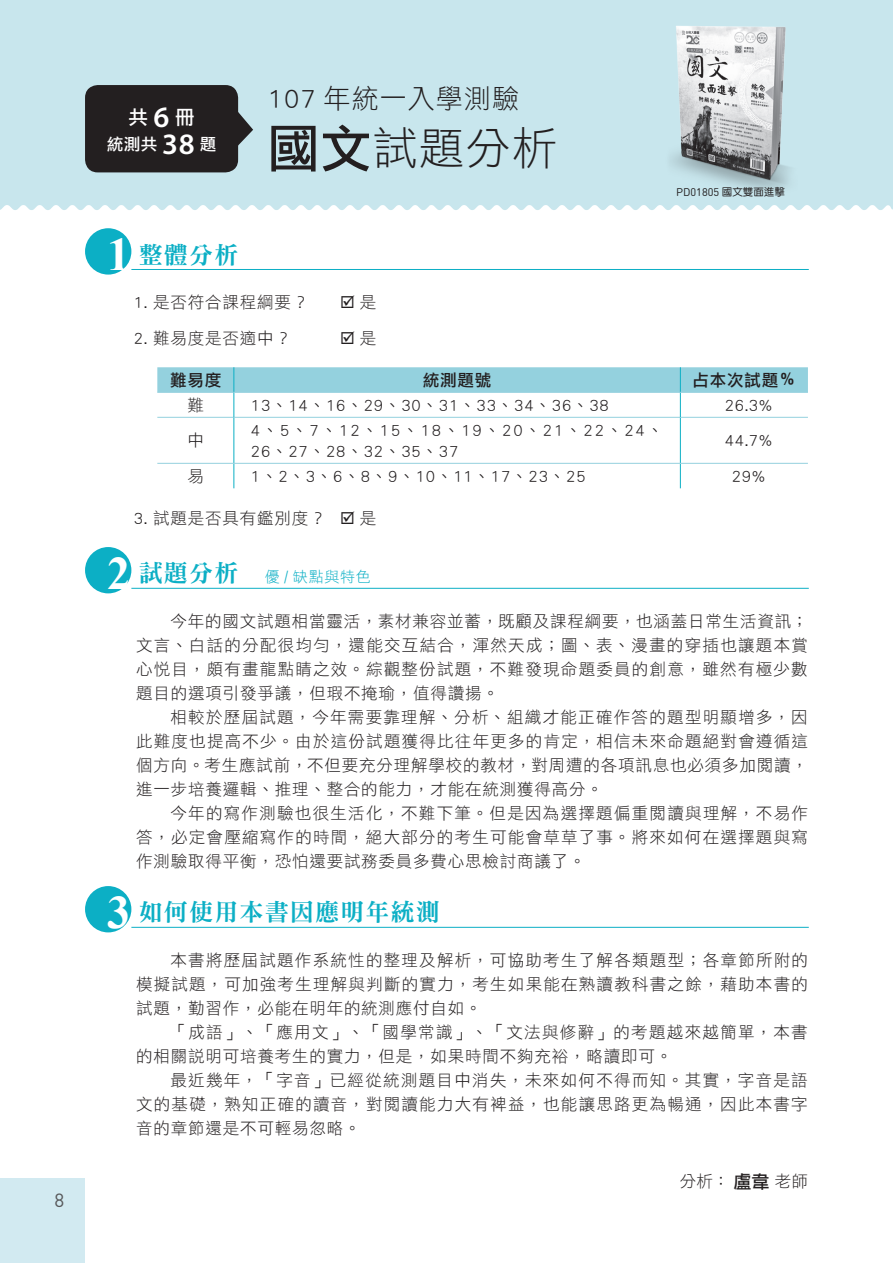
<style>
.page{position:relative;width:893px;height:1263px;background:#fff}
.page>*{position:absolute;margin:0;border:0;box-sizing:border-box;transform-origin:0 0}
.t1{font:45px "DF Li Hei Std W3";color:#231f20}
.t2{font:27px "DF Li Hei Std W3";letter-spacing:.04em;color:#231f20}
.t3{font:24px "DFN Ming XB HKP BF";letter-spacing:.05em;color:#0cafc5}
.t4{font:19.5px "DF Li Hei Md WIN BF";color:#fff}
.t5{font:18.9px "Din Round";color:#57585a}
.t6{font:16.5px/24px "DF Li Hei Std W3";letter-spacing:.05em;color:#231f20;text-align:justify}
.t7{font:16.5px/21px "DF Li Hei Std W3";letter-spacing:.115em;color:#231f20}
.t8{font:16.5px "DF Li Hei Md WIN BF";letter-spacing:.05em;color:#231f20}
.t9{font:16.5px "DF Li Hei Md WIN BF";color:#fff}
.t10{font:15px "DF Li Hei Std W3";letter-spacing:.05em;color:#0cafc5}
.t11{font:10.95px "Din Round";color:#231f20}
.s1{font-family:"Myriad Pro";font-weight:600;font-size:29.7px}
.s2{font-family:"DF Li Hei Md WIN BF";font-size:51px}
.s3{font-family:"DF Yuan Md HKP BF";font-size:10.5px}
.s4{font-family:"Times New Roman";font-weight:700;font-size:46.5px;color:#fff}
.s5{font-family:"DFN Ming XB HKP BF";font-size:24px}
.s6{font-family:"DF Li Hei Md WIN BF";font-size:18px}
</style>
<div class="page">
<div style="left:0;top:0;width:892px;height:210px;background:#c8e6ed"></div>
<div style="left:0;top:1178px;width:85px;height:85px;background:#d2eaf1"></div>
<div style="left:85px;top:228px;width:46px;height:47px;background:#0cafc5;border-radius:50%"></div>
<hr style="left:131px;top:269px;width:678px;height:1px;background:#0cafc5">
<hr style="left:157px;top:417px;width:77px;height:1px;background:#94d1de">
<svg style="left:234px;top:464px;width:1px;height:24px"></svg>
<svg style="left:680px;top:464px;width:1px;height:24px"></svg>
<hr style="left:234px;top:417px;width:1px;height:46px;background:#0cafc5">
<hr style="left:234px;top:417px;width:446px;height:1px;background:#94d1de">
<hr style="left:680px;top:417px;width:1px;height:46px;background:#0cafc5">
<hr style="left:680px;top:417px;width:128px;height:1px;background:#94d1de">
<svg style="left:157px;top:367px;width:651px;height:50px"></svg>
<hr style="left:680px;top:392px;width:128px;height:1px;background:#94d1de">
<hr style="left:157px;top:463px;width:77px;height:1px;background:#94d1de">
<hr style="left:234px;top:463px;width:446px;height:1px;background:#94d1de">
<hr style="left:680px;top:463px;width:128px;height:1px;background:#94d1de">
<div style="left:85px;top:547px;width:46px;height:46px;background:#0cafc5;border-radius:50%"></div>
<hr style="left:131px;top:588px;width:678px;height:1px;background:#0cafc5">
<div style="left:85px;top:886px;width:46px;height:46px;background:#0cafc5;border-radius:50%"></div>
<hr style="left:131px;top:927px;width:678px;height:1px;background:#0cafc5">
<div style="left:85px;top:85px;width:153px;height:87px;background:#231f20;border-radius:13px"></div>
<svg style="left:238px;top:111px;width:15px;height:36px"></svg>
<img style="left:654px;top:12px;width:154px;height:189px">
<svg style="left:892px;top:0;width:1px;height:210px"></svg>
<p class="t5" style="left:55px;top:1185px;width:11px">8</p>
<p class="t4" style="left:128px;top:107px;width:68px">共<span class="s1">6</span>冊</p>
<p class="t9" style="left:107px;top:135px;width:111px">統測共 <span class="s1">38</span> 題</p>
<h2 class="t2" style="left:268px;top:84px;width:253px">107 年統一入學測驗</h2>
<h1 class="t1" style="left:268px;top:124px;width:291px"><span class="s2">國文</span>試題分析</h1>
<p class="t11" style="left:676px;top:183px;width:110px">PD01805 <span class="s3">國文雙面進擊</span></p>
<h3 class="t3" style="left:107px;top:242px;width:133px"><span class="s4">1</span> 整體分析</h3>
<p class="t6" style="left:134px;top:290px;width:176px">1. 是否符合課程綱要？</p>
<p class="t6" style="left:340px;top:290px;width:38px">☑ 是</p>
<p class="t6" style="left:134px;top:325px;width:158px">2. 難易度是否適中？</p>
<p class="t6" style="left:340px;top:325px;width:38px">☑ 是</p>
<p class="t8" style="left:170px;top:372px;width:53px">難易度</p>
<p class="t8" style="left:423px;top:372px;width:70px">統測題號</p>
<p class="t8" style="left:693px;top:372px;width:105px">占本次試題％</p>
<p class="t6" style="left:187px;top:393px;width:18px">難</p>
<p class="t6" style="left:251px;top:393px;width:360px">13、14、16、29、30、31、33、34、36、38</p>
<p class="t6" style="left:725px;top:393px;width:49px">26.3%</p>
<p class="t6" style="left:187px;top:428px;width:18px">中</p>
<p class="t7" style="left:251px;top:419px;width:414px">4、5、7、12、15、18、19、20、21、22、24、<br>26、27、28、32、35、37</p>
<p class="t6" style="left:725px;top:428px;width:49px">44.7%</p>
<p class="t6" style="left:187px;top:464px;width:18px">易</p>
<p class="t6" style="left:251px;top:464px;width:336px">1、2、3、6、8、9、10、11、17、23、25</p>
<p class="t6" style="left:732px;top:464px;width:35px">29%</p>
<p class="t6" style="left:134px;top:506px;width:244px">3. 試題是否具有鑑別度？ ☑ 是</p>
<p class="t10" style="left:107px;top:569px;width:265px"><span class="s4">2</span> <span class="s5">試題分析　</span>優 / 缺點與特色</p>
<p class="t6" style="left:136px;top:609px;width:673px;text-indent:34px">今年的國文試題相當靈活，素材兼容並蓄，既顧及課程綱要，也涵蓋日常生活資訊；文言、白話的分配很均勻，還能交互結合，渾然天成；圖、表、漫畫的穿插也讓題本賞心悅目，頗有畫龍點睛之效。綜觀整份試題，不難發現命題委員的創意，雖然有極少數題目的選項引發爭議，但瑕不掩瑜，值得讚揚。</p>
<p class="t6" style="left:136px;top:705px;width:673px;text-indent:34px">相較於歷屆試題，今年需要靠理解、分析、組織才能正確作答的題型明顯增多，因此難度也提高不少。由於這份試題獲得比往年更多的肯定，相信未來命題絕對會遵循這個方向。考生應試前，不但要充分理解學校的教材，對周遭的各項訊息也必須多加閱讀，進一步培養邏輯、推理、整合的能力，才能在統測獲得高分。</p>
<p class="t6" style="left:136px;top:801px;width:673px;text-indent:34px">今年的寫作測驗也很生活化，不難下筆。但是因為選擇題偏重閱讀與理解，不易作答，必定會壓縮寫作的時間，絕大部分的考生可能會草草了事。將來如何在選擇題與寫作測驗取得平衡，恐怕還要試務委員多費心思檢討商議了。</p>
<h3 class="t3" style="left:107px;top:900px;width:334px"><span class="s4">3</span> 如何使用本書因應明年統測</h3>
<p class="t6" style="left:136px;top:948px;width:674px;text-indent:34px">本書將歷屆試題作系統性的整理及解析，可協助考生了解各類題型；各章節所附的模擬試題，可加強考生理解與判斷的實力，考生如果能在熟讀教科書之餘，藉助本書的試題，勤習作，必能在明年的統測應付自如。</p>
<p class="t6" style="left:136px;top:1020px;width:673px;text-indent:34px">「成語」、「應用文」、「國學常識」、「文法與修辭」的考題越來越簡單，本書的相關說明可培養考生的實力，但是，如果時間不夠充裕，略讀即可。</p>
<p class="t6" style="left:136px;top:1068px;width:673px;text-indent:34px">最近幾年，「字音」已經從統測題目中消失，未來如何不得而知。其實，字音是語文的基礎，熟知正確的讀音，對閱讀能力大有裨益，也能讓思路更為暢通，因此本書字音的章節還是不可輕易忽略。</p>
<p class="t6" style="left:680px;top:1169px;width:130px">分析：<span class="s6">盧韋</span>老師</p>
</div>
